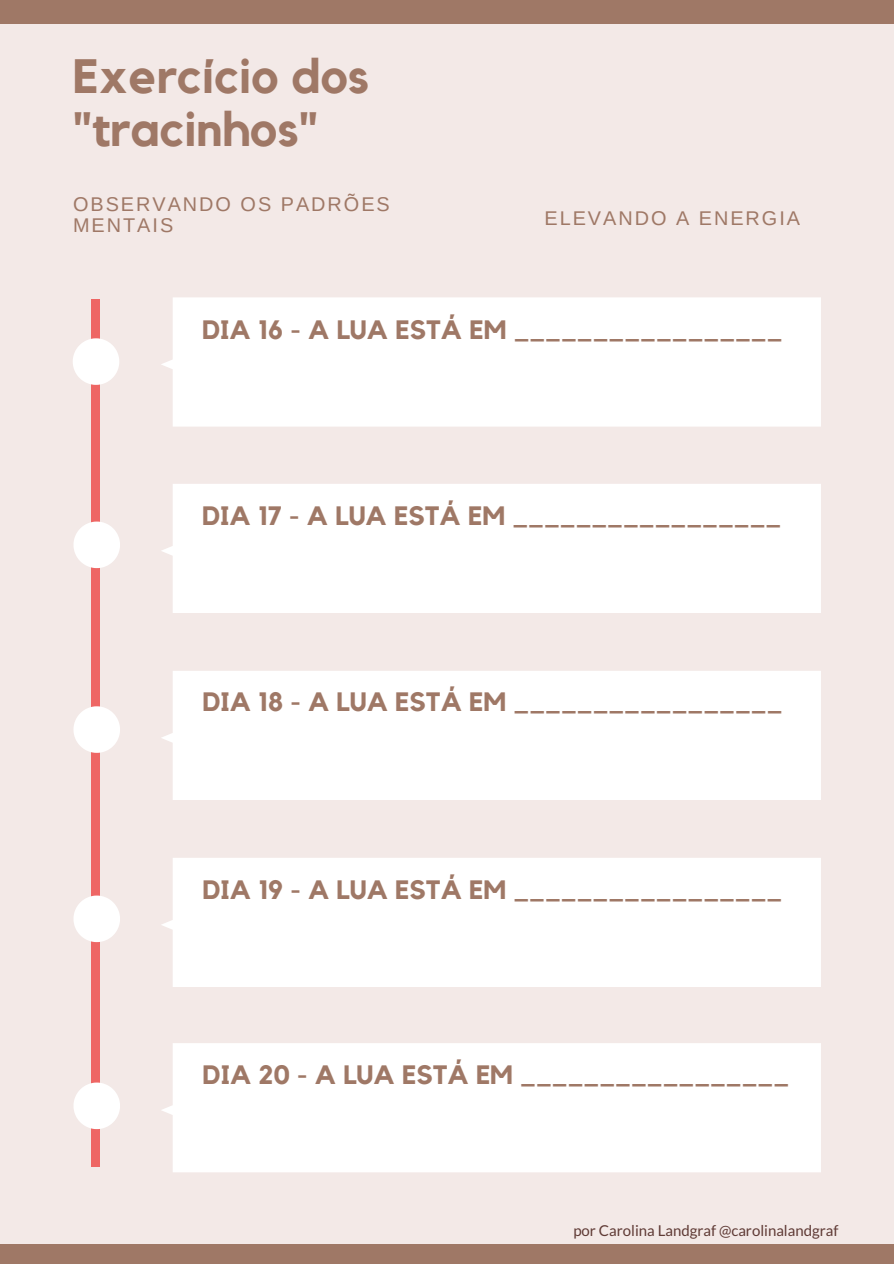
<style>
.page{position:relative;width:894px;height:1264px;background:#fff}
.page>*{position:absolute;margin:0;border:0;box-sizing:border-box;transform-origin:0 0}
.t1{font:700 48px/52.9px "Kollektif";color:#9f7866}
.t2{font:700 26.55px "Kollektif";color:#9f7866}
.t3{font:19.8px/21.5px "Arimo";letter-spacing:.1em;color:#9f7866}
.t4{font:15px "Lato";color:#5f3a35}
</style>
<div class="page">
<div style="left:0;top:0;width:893px;height:1263px;background:#f3e9e7"></div>
<div style="left:161px;top:297px;width:659px;height:129px;background:#fff"></div>
<div style="left:161px;top:484px;width:659px;height:129px;background:#fff"></div>
<div style="left:161px;top:671px;width:659px;height:129px;background:#fff"></div>
<div style="left:161px;top:858px;width:659px;height:129px;background:#fff"></div>
<div style="left:162px;top:1043px;width:658px;height:129px;background:#fff"></div>
<div style="left:92px;top:299px;width:7px;height:867px;background:#ee6664"></div>
<svg style="left:73px;top:521px;width:47px;height:47px"></svg>
<svg style="left:73px;top:706px;width:47px;height:46px"></svg>
<svg style="left:73px;top:895px;width:47px;height:47px"></svg>
<svg style="left:73px;top:1082px;width:47px;height:47px"></svg>
<svg style="left:73px;top:338px;width:46px;height:47px"></svg>
<div style="left:0;top:1244px;width:893px;height:19px;background:#9f7866"></div>
<div style="left:0;top:0;width:893px;height:24px;background:#9f7866"></div>
<h1 class="t1" style="left:73px;top:51px;width:298px">Exercício dos "tracinhos"</h1>
<p class="t3" style="left:73px;top:193px;width:318px">OBSERVANDO OS PADRÕES<br>MENTAIS</p>
<p class="t3" style="left:544px;top:207px;width:257px">ELEVANDO A ENERGIA</p>
<p class="t2" style="left:202px;top:317px;width:581px">DIA 16 - A LUA ESTÁ EM _________________</p>
<p class="t2" style="left:202px;top:503px;width:580px">DIA 17 - A LUA ESTÁ EM _________________</p>
<p class="t2" style="left:202px;top:689px;width:581px">DIA 18 - A LUA ESTÁ EM _________________</p>
<p class="t2" style="left:202px;top:877px;width:581px">DIA 19 - A LUA ESTÁ EM _________________</p>
<p class="t2" style="left:202px;top:1062px;width:588px">DIA 20 - A LUA ESTÁ EM _________________</p>
<p class="t4" style="left:573px;top:1221px;width:266px">por Carolina Landgraf @carolinalandgraf</p>
</div>
